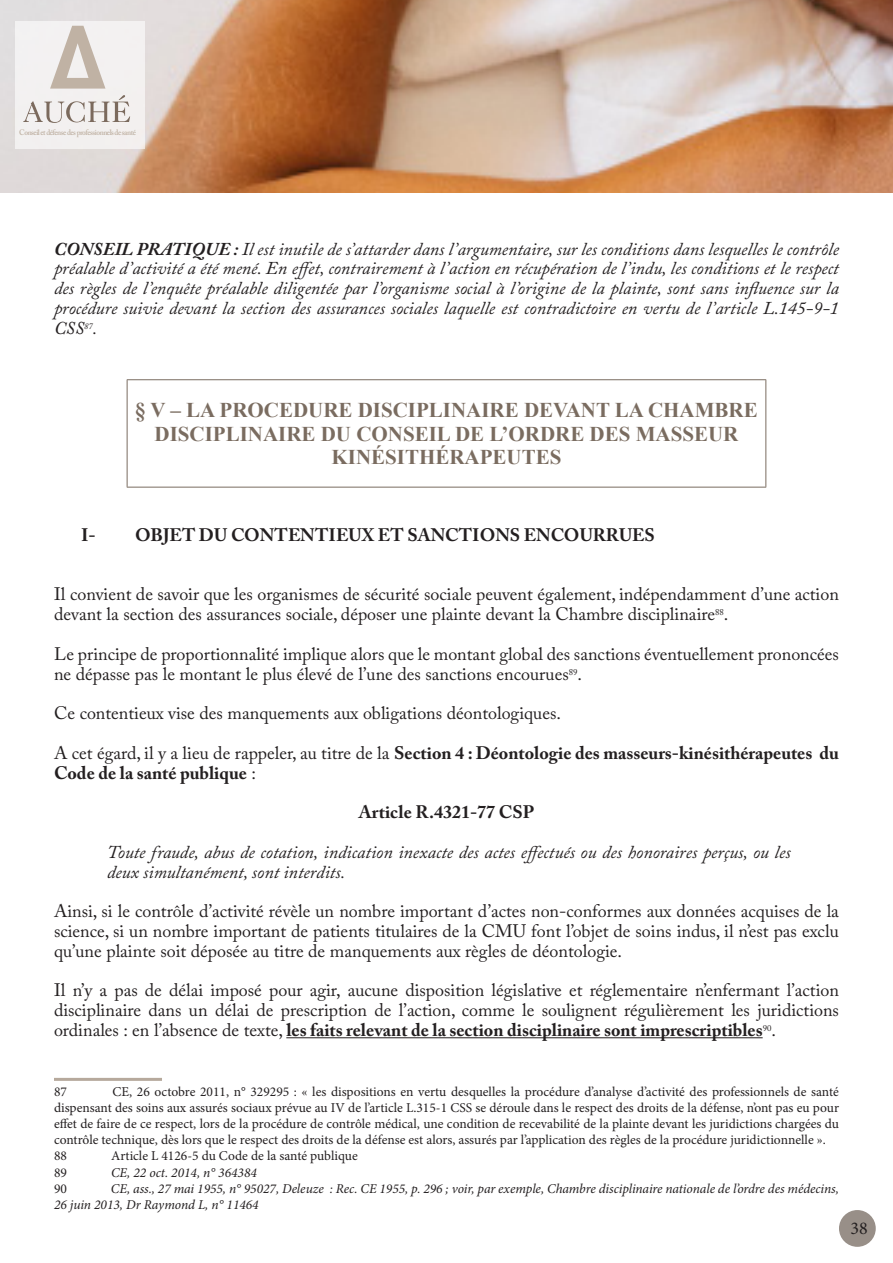
<style>
.page{position:relative;width:893px;height:1263px;background:#fff}
.page>*{position:absolute;margin:0;border:0;box-sizing:border-box;transform-origin:0 0}
.t1{font:700 21px/23.1px "Times New Roman";color:#7a6c60;text-align:center}
.t2{font:18px/19.8px "Adobe Caslon Pro";color:#231f20}
.t3{font:italic 18px/19.8px "Adobe Caslon Pro";color:#231f20;text-align:justify}
.t4{font:700 18px/19.8px "Adobe Caslon Pro";color:#231f20}
.t5{font:18px "Minion Pro";color:#231f20}
.Style_de_paragraphe_2{font:13.5px/16.2px "Minion Pro";color:#231f20;text-align:justify}
.Style_de_paragraphe_2-2{font:italic 13.5px/16.2px "Minion Pro";letter-spacing:-.005em;color:#231f20}
.t6{font:600 7.95px "Adobe Caslon Pro";letter-spacing:-.06em;color:#c0b2a4;scale:.93 1}
.s1{font-weight:700}
.s2{font-weight:400}
</style>
<div class="page">
<img style="left:1px;top:0;width:892px;height:193px">
<div style="left:839px;top:1210px;width:37px;height:37px;background:#988f88;border-radius:50%"></div>
<div style="left:15px;top:21px;width:130px;height:128px;background:#f3f1f1"></div>
<svg style="left:50px;top:26px;width:55px;height:63px"></svg>
<svg style="left:23px;top:95px;width:107px;height:28px"></svg>
<hr style="left:286px;top:1037px;width:477px;height:1px;background:#231f20">
<hr style="left:127px;top:379px;width:639px;height:1px;background:#7a6c60">
<hr style="left:127px;top:380px;width:1px;height:107px;background:#7a6c60">
<hr style="left:765px;top:380px;width:1px;height:107px;background:#7a6c60">
<hr style="left:127px;top:487px;width:639px;height:1px;background:#7a6c60">
<hr style="left:54px;top:1078px;width:108px;height:3px;background:#b6a99c">
<p class="t6" style="left:19px;top:128px;width:127px">Conseil et défense des professionnels de santé</p>
<p class="t3" style="left:54px;top:238px;width:786px"><span class="s1">CONSEIL PRATIQUE :</span> Il est inutile de s’attarder dans l’argumentaire, sur les conditions dans lesquelles le contrôle préalable d’activité a été mené. En effet, contrairement à l’action en récupération de l’indu, les conditions et le respect des règles de l’enquête préalable diligentée par l’organisme social à l’origine de la plainte, sont sans influence sur la procédure suivie devant la section des assurances sociales laquelle est contradictoire en vertu de l’article L.145-9-1<br>CSS<sup>87</sup>.</p>
<p class="t1" style="left:135px;top:398px;width:624px">§ V – LA PROCEDURE DISCIPLINAIRE DEVANT LA CHAMBRE<br>DISCIPLINAIRE DU CONSEIL DE L’ORDRE DES MASSEUR<br>KINÉSITHÉRAPEUTES</p>
<p class="t4" style="left:81px;top:525px;width:16px">I-</p>
<p class="t4" style="left:135px;top:525px;width:521px">OBJET DU CONTENTIEUX ET SANCTIONS ENCOURRUES</p>
<p class="t2" style="left:54px;top:584px;width:786px">Il convient de savoir que les organismes de sécurité sociale peuvent également, indépendamment d’une action devant la section des assurances sociale, déposer une plainte devant la Chambre disciplinaire<sup>88</sup>.</p>
<p class="t2" style="left:54px;top:644px;width:786px">Le principe de proportionnalité implique alors que le montant global des sanctions éventuellement prononcées ne dépasse pas le montant le plus élevé de l’une des sanctions encourues<sup>89</sup>.</p>
<p class="t2" style="left:54px;top:703px;width:509px">Ce contentieux vise des manquements aux obligations déontologiques.</p>
<p class="t4" style="left:54px;top:743px;width:786px"><span class="s2">A cet égard, il y a lieu de rappeler, au titre de la</span> Section 4 : Déontologie des masseurs-kinésithérapeutes du<br>Code de la santé publique <span class="s2">:</span></p>
<p class="t4" style="left:359px;top:802px;width:177px">Article R.4321-77 CSP</p>
<p class="t3" style="left:107px;top:842px;width:685px">Toute fraude, abus de cotation, indication inexacte des actes effectués ou des honoraires perçus, ou les deux simultanément, sont interdits.</p>
<p class="t2" style="left:54px;top:901px;width:786px;text-align:justify">Ainsi, si le contrôle d’activité révèle un nombre important d’actes non-conformes aux données acquises de la science, si un nombre important de patients titulaires de la CMU font l’objet de soins indus, il n’est pas exclu qu’une plainte soit déposée au titre de manquements aux règles de déontologie.</p>
<p class="t2" style="left:54px;top:980px;width:786px;text-align:justify">Il n’y a pas de délai imposé pour agir, aucune disposition législative et réglementaire n’enfermant l’action disciplinaire dans un délai de prescription de l’action, comme le soulignent régulièrement les juridictions ordinales : en l’absence de texte, <span class="s1">les faits relevant de la section disciplinaire sont imprescriptibles</span><sup>90</sup>.</p>
<p class="Style_de_paragraphe_2" style="left:54px;top:1083px;width:786px;text-indent:59px">CE, 26 octobre 2011, n° 329295 : « les dispositions en vertu desquelles la procédure d’analyse d’activité des professionnels de santé dispensant des soins aux assurés sociaux prévue au IV de l’article L.315-1 CSS se déroule dans le respect des droits de la défense, n’ont pas eu pour effet de faire de ce respect, lors de la procédure de contrôle médical, une condition de recevabilité de la plainte devant les juridictions chargées du contrôle technique, dès lors que le respect des droits de la défense est alors, assurés par l’application des règles de la procédure juridictionnelle ».</p>
<p class="Style_de_paragraphe_2" style="left:54px;top:1148px;width:14px">88</p>
<p class="Style_de_paragraphe_2" style="left:111px;top:1148px;width:248px">Article L 4126-5 du Code de la santé publique</p>
<p class="Style_de_paragraphe_2" style="left:54px;top:1164px;width:14px">89</p>
<p class="Style_de_paragraphe_2-2" style="left:111px;top:1164px;width:147px">CE, 22 oct. 2014, n° 364384</p>
<p class="Style_de_paragraphe_2" style="left:54px;top:1180px;width:14px">90</p>
<p class="Style_de_paragraphe_2" style="left:54px;top:1083px;width:14px">87</p>
<p class="Style_de_paragraphe_2-2" style="left:54px;top:1180px;width:786px;text-indent:57px">CE, ass., 27 mai 1955, n° 95027, Deleuze : Rec. CE 1955, p. 296 ; voir, par exemple, Chambre disciplinaire nationale de l’ordre des médecins,<br>26 juin 2013, Dr Raymond L, n° 11464</p>
<p class="t5" style="left:850px;top:1216px;width:19px">38</p>
</div>
